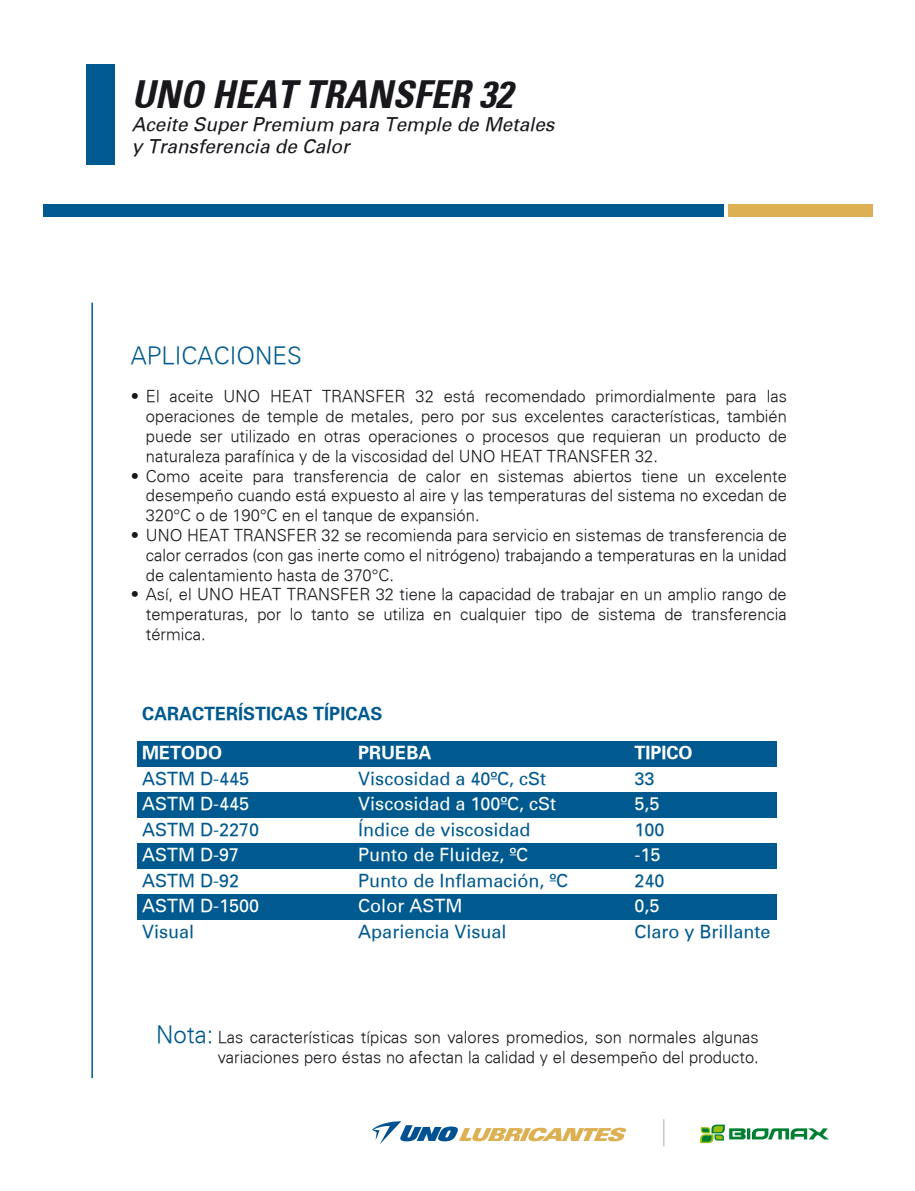
<style>
.page{position:relative;width:915px;height:1191px;background:#fff}
.page>*{position:absolute;margin:0;border:0;box-sizing:border-box;transform-origin:0 0}
.t1{font:italic 700 condensed 37.8px "Univers";color:#1a171c}
.t2{font:300 24px "Univers";color:#005a8f}
.t3{font:italic 18.9px/22.6px "Univers";color:#1a171c}
.t4{font:18px "Univers";color:#005a8f}
.t5{font:18px "Univers";color:#fff}
.t6{font:700 18px "Univers";color:#005a8f}
.t7{font:700 18px "Univers";color:#fff}
.t8{font:300 16.5px/19.8px "Univers";color:#1a171c;text-align:justify}
.s1{font-size:24px;color:#005a8f}
</style>
<div class="page">
<hr style="left:91px;top:302px;width:2px;height:776px;background:#005a8f">
<div style="left:43px;top:204px;width:680px;height:13px;background:#005a8f"></div>
<div style="left:728px;top:204px;width:144px;height:13px;background:#ddb053"></div>
<hr style="left:662px;top:1119px;width:2px;height:27px;background:#c6c7c8">
<svg style="left:372px;top:1121px;width:254px;height:23px"></svg>
<svg style="left:700px;top:1124px;width:128px;height:19px"></svg>
<div style="left:86px;top:64px;width:28px;height:100px;background:#005a8f"></div>
<div style="left:138px;top:741px;width:638px;height:25px;background:#005a8f"></div>
<div style="left:138px;top:792px;width:638px;height:25px;background:#005a8f"></div>
<div style="left:138px;top:843px;width:638px;height:25px;background:#005a8f"></div>
<div style="left:138px;top:893px;width:638px;height:26px;background:#005a8f"></div>
<h1 class="t1" style="left:132px;top:71px;width:382px">UNO HEAT TRANSFER 32</h1>
<p class="t3" style="left:132px;top:112px;width:424px">Aceite Super Premium para Temple de Metales y Transferencia de Calor</p>
<h2 class="t2" style="left:131px;top:341px;width:172px">APLICACIONES</h2>
<p class="t8" style="left:146px;top:386px;width:642px;text-indent:-15px">• El aceite UNO HEAT TRANSFER 32 está recomendado primordialmente para las operaciones de temple de metales, pero por sus excelentes características, también puede ser utilizado en otras operaciones o procesos que requieran un producto de naturaleza parafínica y de la viscosidad del UNO HEAT TRANSFER 32.</p>
<p class="t8" style="left:146px;top:465px;width:642px;text-indent:-15px">• Como aceite para transferencia de calor en sistemas abiertos tiene un excelente desempeño cuando está expuesto al aire y las temperaturas del sistema no excedan de 320°C o de 190°C en el tanque de expansión.</p>
<p class="t8" style="left:146px;top:525px;width:642px;text-indent:-15px">• UNO HEAT TRANSFER 32 se recomienda para servicio en sistemas de transferencia de calor cerrados (con gas inerte como el nitrógeno) trabajando a temperaturas en la unidad de calentamiento hasta de 370°C.</p>
<p class="t8" style="left:146px;top:584px;width:642px;text-indent:-15px">• Así, el UNO HEAT TRANSFER 32 tiene la capacidad de trabajar en un amplio rango de temperaturas, por lo tanto se utiliza en cualquier tipo de sistema de transferencia térmica.</p>
<p class="t6" style="left:142px;top:702px;width:242px">CARACTERÍSTICAS TÍPICAS</p>
<p class="t7" style="left:142px;top:741px;width:81px">METODO</p>
<p class="t7" style="left:358px;top:741px;width:75px">PRUEBA</p>
<p class="t7" style="left:634px;top:741px;width:60px">TIPICO</p>
<p class="t4" style="left:142px;top:767px;width:109px">ASTM D-445</p>
<p class="t4" style="left:358px;top:767px;width:189px">Viscosidad a 40ºC, cSt</p>
<p class="t4" style="left:634px;top:767px;width:22px">33</p>
<p class="t5" style="left:142px;top:792px;width:109px">ASTM D-445</p>
<p class="t5" style="left:358px;top:792px;width:199px">Viscosidad a 100ºC, cSt</p>
<p class="t5" style="left:634px;top:792px;width:27px">5,5</p>
<p class="t4" style="left:142px;top:818px;width:119px">ASTM D-2270</p>
<p class="t4" style="left:358px;top:818px;width:174px">Índice de viscosidad</p>
<p class="t4" style="left:634px;top:818px;width:32px">100</p>
<p class="t5" style="left:142px;top:843px;width:99px">ASTM D-97</p>
<p class="t5" style="left:358px;top:843px;width:171px">Punto de Fluidez, ºC</p>
<p class="t5" style="left:634px;top:843px;width:28px">-15</p>
<p class="t4" style="left:142px;top:869px;width:99px">ASTM D-92</p>
<p class="t4" style="left:358px;top:869px;width:211px">Punto de Inflamación, ºC</p>
<p class="t4" style="left:634px;top:869px;width:32px">240</p>
<p class="t5" style="left:142px;top:894px;width:119px">ASTM D-1500</p>
<p class="t5" style="left:358px;top:894px;width:106px">Color ASTM</p>
<p class="t5" style="left:634px;top:894px;width:27px">0,5</p>
<p class="t4" style="left:142px;top:920px;width:54px">Visual</p>
<p class="t4" style="left:358px;top:920px;width:150px">Apariencia Visual</p>
<p class="t4" style="left:634px;top:920px;width:138px">Claro y Brillante</p>
<p class="t8" style="left:156px;top:1027px;width:604px;text-align:right"><span class="s1">Nota:</span> Las características típicas son valores promedios, son normales algunas variaciones pero éstas no afectan la calidad y el desempeño del producto.</p>
</div>
